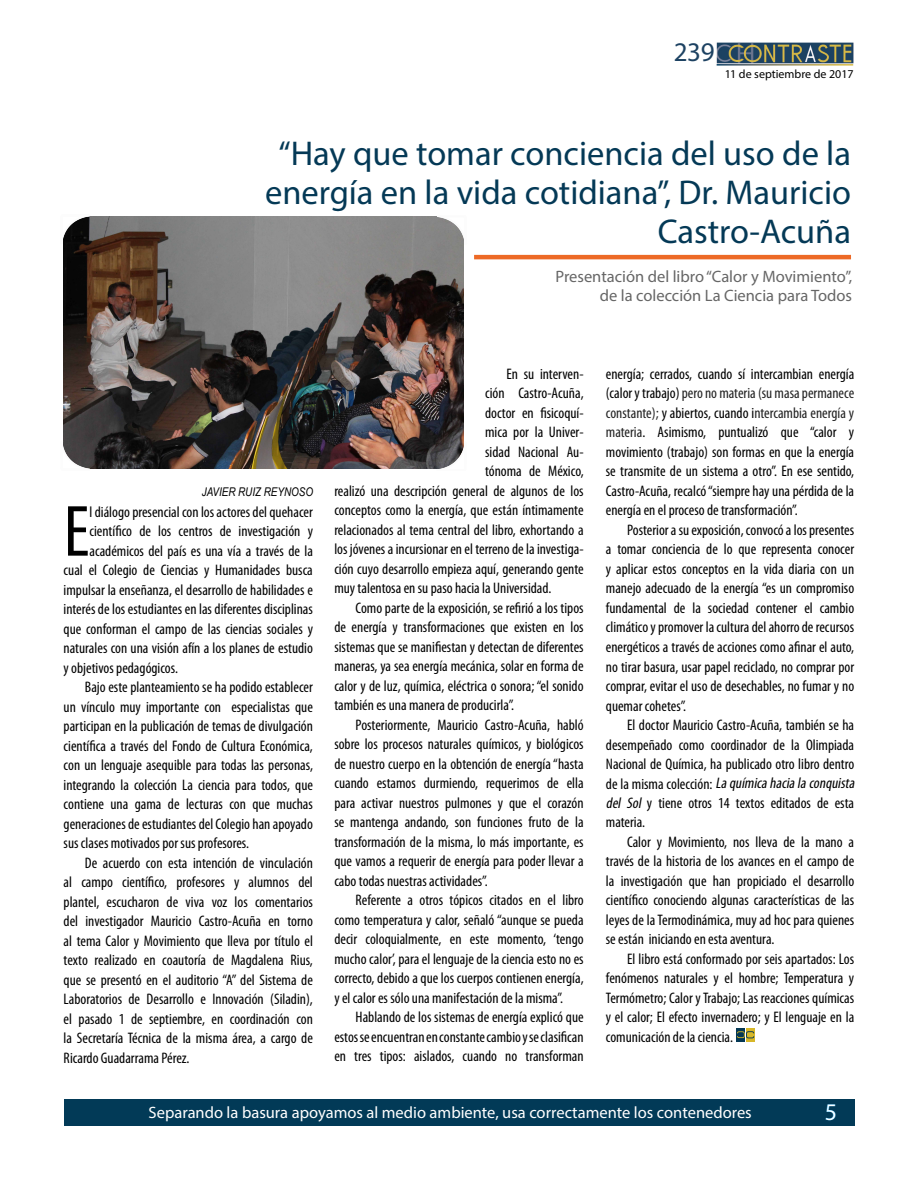
<style>
.page{position:relative;width:918px;height:1188px;background:#fff}
.page>*{position:absolute;margin:0;border:0;box-sizing:border-box;transform-origin:0 0}
.t1{font:condensed 73.2px "Myriad Pro";color:#000}
.t2{font:34.5px/39px "Myriad Pro";color:#043956;text-align:right}
.t3{font:27px "Myriad Pro";color:#1d4262}
.t4{font:24px "Myriad Pro";color:#fff}
.t5{font:16.5px "Myriad Pro";color:#fff}
.t6{font:16.5px/19.5px "Myriad Pro";color:#666;text-align:right}
.t7{font:condensed 15.3px/19.5px "Myriad Pro";color:#000;text-align:justify}
.t8{font:12px "Myriad Pro";color:#000}
.t9{font:italic 12px "Arial Narrow";color:#000}
.s1{color:#222}
.s2{font-style:italic}
</style>
<div class="page">
<div style="left:64px;top:1099px;width:790px;height:26px;background:#023a57"></div>
<img style="left:716px;top:42px;width:137px;height:24px">
<hr style="left:474px;top:255px;width:377px;height:4px;background:#ed6a26">
<img style="left:64px;top:217px;width:400px;height:252px">
<svg style="left:63px;top:216px;width:27px;height:28px"></svg>
<svg style="left:63px;top:441px;width:27px;height:28px"></svg>
<svg style="left:438px;top:217px;width:26px;height:28px"></svg>
<svg style="left:437px;top:442px;width:27px;height:27px"></svg>
<div style="left:736px;top:1029px;width:9px;height:6px;background:#043855"></div>
<div style="left:736px;top:1035px;width:9px;height:7px;background:#043855"></div>
<div style="left:746px;top:1029px;width:9px;height:6px;background:#d7b729"></div>
<div style="left:746px;top:1035px;width:9px;height:7px;background:#d7b729"></div>
<svg style="left:737px;top:1031px;width:17px;height:8px"></svg>
<h3 class="t3" style="left:673px;top:36px;width:43px">239</h3>
<p class="t8" style="left:724px;top:67px;width:131px">11 de septiembre de 2017</p>
<h2 class="t2" style="left:265px;top:133px;width:587px">“Hay que tomar conciencia del uso de la energía en la vida cotidiana”, Dr. Mauricio<br>Castro-Acuña</h2>
<p class="t6" style="left:556px;top:266px;width:298px">Presentación del libro “Calor y Movimiento”, de la colección La Ciencia para Todos</p>
<p class="t9" style="left:202px;top:484px;width:113px">JAVIER RUIZ REYNOSO</p>
<h1 class="t1" style="left:64px;top:492px;width:27px">E</h1>
<p class="t7" style="left:90px;top:502px;width:225px">l diálogo presencial con los actores del quehacer</p>
<p class="t7" style="left:90px;top:522px;width:225px">científico de los centros de investigación y</p>
<p class="t7" style="left:90px;top:541px;width:225px">académicos del país es una vía a través de la</p>
<p class="t7" style="left:64px;top:561px;width:251px">cual el Colegio de Ciencias y Humanidades busca</p>
<p class="t7" style="left:64px;top:580px;width:251px">impulsar la enseñanza, el desarrollo de habilidades e</p>
<p class="t7" style="left:64px;top:600px;width:251px">interés de los estudiantes en las diferentes disciplinas</p>
<p class="t7" style="left:64px;top:619px;width:251px">que conforman el campo de las ciencias sociales y</p>
<p class="t7" style="left:64px;top:639px;width:251px">naturales con una visión afín a los planes de estudio</p>
<p class="t7" style="left:64px;top:658px;width:116px">y objetivos pedagógicos.</p>
<p class="t7" style="left:85px;top:678px;width:230px">Bajo este planteamiento se ha podido establecer</p>
<p class="t7" style="left:64px;top:697px;width:251px">un vínculo muy importante con especialistas que</p>
<p class="t7" style="left:64px;top:717px;width:251px">participan en la publicación de temas de divulgación</p>
<p class="t7" style="left:64px;top:736px;width:251px">científica a través del Fondo de Cultura Económica,</p>
<p class="t7" style="left:64px;top:756px;width:251px">con un lenguaje asequible para todas las personas,</p>
<p class="t7" style="left:64px;top:775px;width:251px">integrando la colección La ciencia para todos, que</p>
<p class="t7" style="left:64px;top:795px;width:251px">contiene una gama de lecturas con que muchas</p>
<p class="t7" style="left:64px;top:814px;width:251px">generaciones de estudiantes del Colegio han apoyado</p>
<p class="t7" style="left:64px;top:834px;width:187px">sus clases motivados por sus profesores.</p>
<p class="t7" style="left:85px;top:853px;width:230px">De acuerdo con esta intención de vinculación</p>
<p class="t7" style="left:64px;top:873px;width:251px">al campo científico, profesores y alumnos del</p>
<p class="t7" style="left:64px;top:892px;width:251px">plantel, escucharon de viva voz los comentarios</p>
<p class="t7" style="left:64px;top:912px;width:251px">del investigador Mauricio Castro-Acuña en torno</p>
<p class="t7" style="left:64px;top:931px;width:251px">al tema Calor y Movimiento que lleva por título el</p>
<p class="t7" style="left:64px;top:951px;width:251px">texto realizado en coautoría de Magdalena Rius,</p>
<p class="t7" style="left:64px;top:970px;width:251px">que se presentó en el auditorio “A” del Sistema de</p>
<p class="t7" style="left:64px;top:990px;width:251px">Laboratorios de Desarrollo e Innovación (Siladin),</p>
<p class="t7" style="left:64px;top:1009px;width:251px">el pasado 1 de septiembre, en coordinación con</p>
<p class="t7" style="left:64px;top:1029px;width:251px">la Secretaría Técnica de la misma área, a cargo de</p>
<p class="t7" style="left:64px;top:1048px;width:127px">Ricardo Guadarrama Pérez.</p>
<p class="t7" style="left:506px;top:364px;width:79px">En su interven-</p>
<p class="t7" style="left:485px;top:384px;width:100px">ción Castro-Acuña,</p>
<p class="t7" style="left:485px;top:403px;width:100px">doctor en fisicoquí-</p>
<p class="t7" style="left:485px;top:423px;width:100px">mica por la Univer-</p>
<p class="t7" style="left:485px;top:442px;width:100px">sidad Nacional Au-</p>
<p class="t7" style="left:485px;top:462px;width:100px">tónoma de México,</p>
<p class="t7" style="left:334px;top:481px;width:251px">realizó una descripción general de algunos de los</p>
<p class="t7" style="left:334px;top:501px;width:251px">conceptos como la energía, que están íntimamente</p>
<p class="t7" style="left:334px;top:520px;width:251px">relacionados al tema central del libro, exhortando a</p>
<p class="t7" style="left:334px;top:540px;width:251px">los jóvenes a incursionar en el terreno de la investiga-</p>
<p class="t7" style="left:334px;top:559px;width:251px">ción cuyo desarrollo empieza aquí, generando gente</p>
<p class="t7" style="left:334px;top:579px;width:219px">muy talentosa en su paso hacia la Universidad.</p>
<p class="t7" style="left:356px;top:598px;width:230px">Como parte de la exposición, se refirió a los tipos</p>
<p class="t7" style="left:334px;top:618px;width:251px">de energía y transformaciones que existen en los</p>
<p class="t7" style="left:334px;top:637px;width:251px">sistemas que se manifiestan y detectan de diferentes</p>
<p class="t7" style="left:334px;top:657px;width:251px">maneras, ya sea energía mecánica, solar en forma de</p>
<p class="t7" style="left:334px;top:676px;width:251px">calor y de luz, química, eléctrica o sonora; “el sonido</p>
<p class="t7" style="left:334px;top:696px;width:181px">también es una manera de producirla”.</p>
<p class="t7" style="left:356px;top:715px;width:230px">Posteriormente, Mauricio Castro-Acuña, habló</p>
<p class="t7" style="left:334px;top:735px;width:251px">sobre los procesos naturales químicos, y biológicos</p>
<p class="t7" style="left:334px;top:754px;width:251px">de nuestro cuerpo en la obtención de energía “hasta</p>
<p class="t7" style="left:334px;top:774px;width:251px">cuando estamos durmiendo, requerimos de ella</p>
<p class="t7" style="left:334px;top:793px;width:251px">para activar nuestros pulmones y que el corazón</p>
<p class="t7" style="left:334px;top:813px;width:251px">se mantenga andando, son funciones fruto de la</p>
<p class="t7" style="left:334px;top:832px;width:251px">transformación de la misma, lo más importante, es</p>
<p class="t7" style="left:334px;top:852px;width:251px">que vamos a requerir de energía para poder llevar a</p>
<p class="t7" style="left:334px;top:871px;width:155px">cabo todas nuestras actividades”.</p>
<p class="t7" style="left:356px;top:891px;width:230px">Referente a otros tópicos citados en el libro</p>
<p class="t7" style="left:334px;top:910px;width:251px">como temperatura y calor, señaló “aunque se pueda</p>
<p class="t7" style="left:334px;top:930px;width:251px">decir coloquialmente, en este momento, ‘tengo</p>
<p class="t7" style="left:334px;top:949px;width:251px">mucho calor’, para el lenguaje de la ciencia esto no es</p>
<p class="t7" style="left:334px;top:969px;width:251px">correcto, debido a que los cuerpos contienen energía,</p>
<p class="t7" style="left:334px;top:988px;width:230px">y el calor es sólo una manifestación de la misma”.</p>
<p class="t7" style="left:356px;top:1008px;width:230px">Hablando de los sistemas de energía explicó que</p>
<p class="t7" style="left:334px;top:1027px;width:251px">estos se encuentran en constante cambio y se clasifican</p>
<p class="t7" style="left:334px;top:1047px;width:251px">en tres tipos: aislados, cuando no transforman</p>
<p class="t7" style="left:606px;top:364px;width:250px">energía; cerrados, cuando sí intercambian energía (calor y trabajo) <span class="s1">pero no materia (su masa permanece constante);</span> y abiertos, cuando i<span class="s1">ntercambia energía y materia</span>. Asimismo, puntualizó que “calor y movimiento (trabajo) son formas en que la energía se transmite de un sistema a otro”. En ese sentido, Castro-Acuña, recalcó “siempre hay una pérdida de la energía en el proceso de transformación”.</p>
<p class="t7" style="left:606px;top:520px;width:250px;text-indent:21px">Posterior a su exposición, convocó a los presentes a tomar conciencia de lo que representa conocer y aplicar estos conceptos en la vida diaria con un manejo adecuado de la energía “es un compromiso fundamental de la sociedad contener el cambio climático y promover la cultura del ahorro de recursos energéticos a través de acciones como afinar el auto, no tirar basura, usar papel reciclado, no comprar por comprar, evitar el uso de desechables, no fumar y no quemar cohetes”.</p>
<p class="t7" style="left:606px;top:716px;width:253px;text-align:left;text-indent:21px">El doctor Mauricio Castro-Acuña, también se ha desempeñado como coordinador de la Olimpiada Nacional de Química, ha publicado otro libro dentro d e l a m i s m a co l e cc i ó n : <span class="s2">Laquímicahacialaconquista del Sol</span> y tiene otros 14 textos editados de esta materia.</p>
<p class="t7" style="left:606px;top:832px;width:250px;text-indent:21px">Calor y Movimiento, nos lleva de la mano a través de la historia de los avances en el campo de la investigación que han propiciado el desarrollo científico conociendo algunas características de las leyes de la Termodinámica, muy ad hoc para quienes se están iniciando en esta aventura.</p>
<p class="t7" style="left:606px;top:949px;width:250px;text-indent:21px">El libro está conformado por seis apartados: Los fenómenos naturales y el hombre; Temperatura y Termómetro; Calor y Trabajo; Las reacciones químicas y el calor; El efecto invernadero; y El lenguaje en la comunicación de la ciencia.</p>
<p class="t5" style="left:149px;top:1102px;width:605px">Separando la basura apoyamos al medio ambiente, usa correctamente los contenedores</p>
<h3 class="t4" style="left:825px;top:1097px;width:14px">5</h3>
</div>
